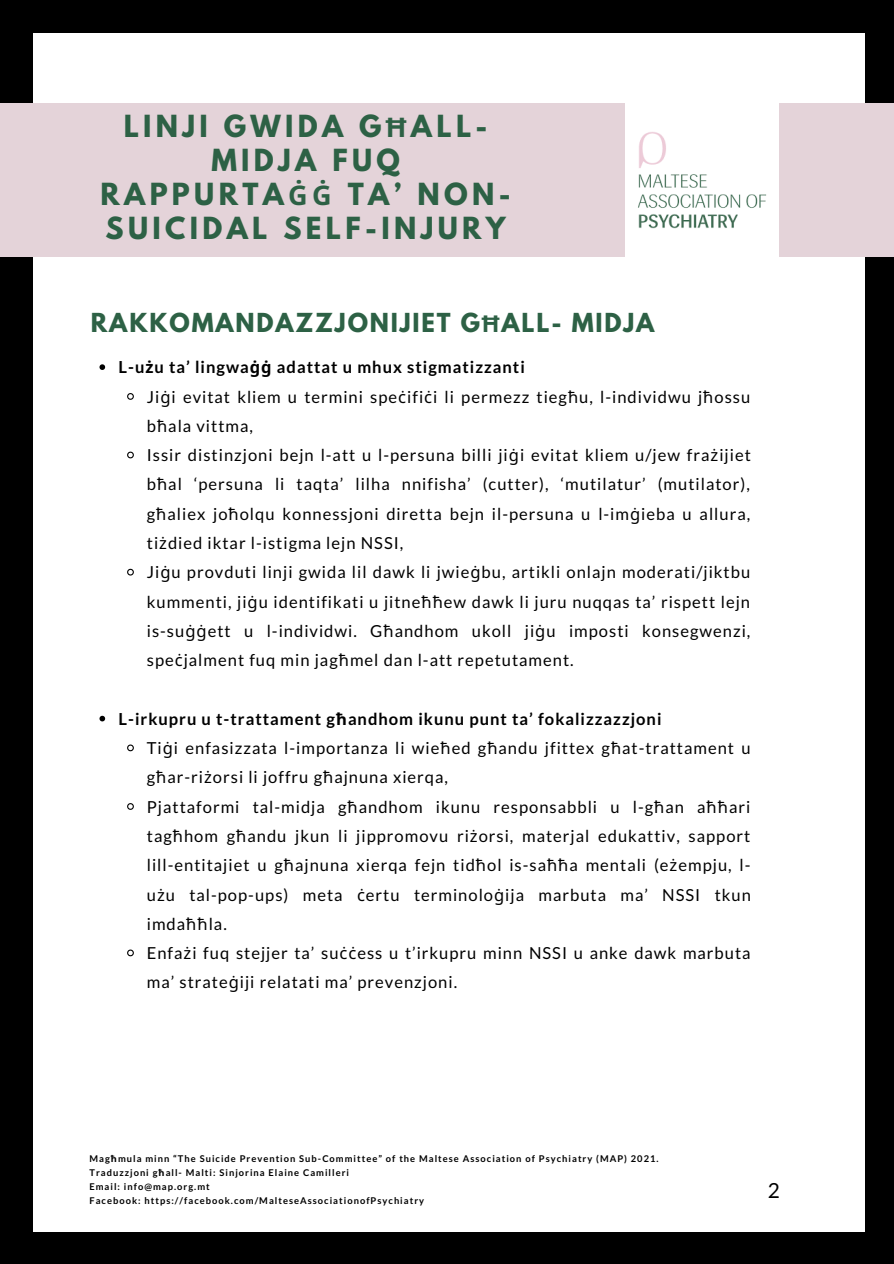
<style>
.page{position:relative;width:894px;height:1264px;background:#fff}
.page>*{position:absolute;margin:0;border:0;box-sizing:border-box;transform-origin:0 0}
.t1{font:700 27px/33.8px "League Spartan";letter-spacing:.16em;color:#2d6145;text-align:center}
.t2{font:700 23.25px "League Spartan";letter-spacing:.08em;color:#2d6145}
.t3{font:20.7px "Lato";color:#000}
.t4{font:16.5px/29.2px "Lato";letter-spacing:.06em;color:#000}
.t5{font:700 16.5px "Lato";letter-spacing:.06em;color:#000}
.t6{font:700 9.3px "Lato";letter-spacing:.11em;color:#000}
.s1{font-family:"Noto Sans"}
</style>
<div class="page">
<div style="left:0;top:0;width:893px;height:1263px;background:#000"></div>
<div style="left:34px;top:33px;width:830px;height:1198px;background:#fff"></div>
<div style="left:0;top:104px;width:893px;height:153px;background:#e4d3d9"></div>
<svg style="left:99px;top:364px;width:6px;height:6px"></svg>
<svg style="left:127px;top:393px;width:7px;height:7px"></svg>
<svg style="left:127px;top:451px;width:7px;height:8px"></svg>
<svg style="left:127px;top:568px;width:7px;height:8px"></svg>
<svg style="left:99px;top:715px;width:6px;height:6px"></svg>
<svg style="left:127px;top:744px;width:7px;height:8px"></svg>
<svg style="left:127px;top:803px;width:7px;height:7px"></svg>
<svg style="left:127px;top:949px;width:7px;height:8px"></svg>
<img style="left:625px;top:104px;width:153px;height:153px">
<p class="t1" style="left:100px;top:113px;width:411px">LINJI GWIDA G<span class="s1">Ħ</span>ALL-<br>MIDJA FUQ<br>RAPPURTA<span class="s1">ĠĠ</span> TA’ NON-<br>SUICIDAL SELF-INJURY</p>
<p class="t2" style="left:91px;top:311px;width:565px">RAKKOMANDAZZJONIJIET G<span class="s1">Ħ</span>ALL- MIDJA</p>
<p class="t5" style="left:119px;top:357px;width:407px">L-u<span class="s1">ż</span>u ta’ lingwa<span class="s1">ġġ</span> adattat u mhux stigmatizzanti</p>
<p class="t4" style="left:147px;top:381px;width:604px">Ji<span class="s1">ġ</span>i evitat kliem u termini spe<span class="s1">ċ</span>ifi<span class="s1">ċ</span>i li permezz tieg<span class="s1">ħ</span>u, l-individwu j<span class="s1">ħ</span>ossu b<span class="s1">ħ</span>ala vittma,</p>
<p class="t4" style="left:147px;top:440px;width:605px;text-align:justify">Issir distinzjoni bejn l-att u l-persuna billi ji<span class="s1">ġ</span>i evitat kliem u/jew fra<span class="s1">ż</span>ijiet b<span class="s1">ħ</span>al ‘persuna li taqta’ lilha nnifisha’ (cutter), ‘mutilatur’ (mutilator), g<span class="s1">ħ</span>aliex jo<span class="s1">ħ</span>olqu konnessjoni diretta bejn il-persuna u l-im<span class="s1">ġ</span>ieba u allura, ti<span class="s1">ż</span>died iktar l-istigma lejn NSSI,</p>
<p class="t4" style="left:147px;top:557px;width:605px;text-align:justify">Ji<span class="s1">ġ</span>u provduti linji gwida lil dawk li jwie<span class="s1">ġ</span>bu, artikli onlajn moderati/jiktbu kummenti, ji<span class="s1">ġ</span>u identifikati u jitne<span class="s1">ħħ</span>ew dawk li juru nuqqas ta’ rispett lejn is-su<span class="s1">ġġ</span>ett u l-individwi. G<span class="s1">ħ</span>andhom ukoll ji<span class="s1">ġ</span>u imposti konsegwenzi, spe<span class="s1">ċ</span>jalment fuq min jag<span class="s1">ħ</span>mel dan l-att repetutament.</p>
<p class="t5" style="left:119px;top:708px;width:544px">L-irkupru u t-trattament g<span class="s1">ħ</span>andhom ikunu punt ta’ fokalizzazzjoni</p>
<p class="t4" style="left:147px;top:733px;width:605px">Ti<span class="s1">ġ</span>i enfasizzata l-importanza li wie<span class="s1">ħ</span>ed g<span class="s1">ħ</span>andu jfittex g<span class="s1">ħ</span>at-trattament u g<span class="s1">ħ</span>ar-ri<span class="s1">ż</span>orsi li joffru g<span class="s1">ħ</span>ajnuna xierqa,</p>
<p class="t4" style="left:147px;top:791px;width:605px;text-align:justify">Pjattaformi tal-midja g<span class="s1">ħ</span>andhom ikunu responsabbli u l-g<span class="s1">ħ</span>an a<span class="s1">ħħ</span>ari tag<span class="s1">ħ</span>hom g<span class="s1">ħ</span>andu jkun li jippromovu ri<span class="s1">ż</span>orsi, materjal edukattiv, sapport lill-entitajiet u g<span class="s1">ħ</span>ajnuna xierqa fejn tid<span class="s1">ħ</span>ol is-sa<span class="s1">ħħ</span>a mentali (e<span class="s1">ż</span>empju, l&shy;u<span class="s1">ż</span>u tal-pop-ups) meta <span class="s1">ċ</span>ertu terminolo<span class="s1">ġ</span>ija marbuta ma’ NSSI tkun imda<span class="s1">ħħ</span>la.</p>
<p class="t4" style="left:147px;top:938px;width:605px">Enfa<span class="s1">ż</span>i fuq stejjer ta’ su<span class="s1">ċċ</span>ess u t’irkupru minn NSSI u anke dawk marbuta ma’ strate<span class="s1">ġ</span>iji relatati ma’ prevenzjoni.</p>
<p class="t6" style="left:89px;top:1152px;width:570px">Mag<span class="s1">ħ</span>mula minn “The Suicide Prevention Sub-Committee” of the Maltese Association of Psychiatry (MAP) 2021.</p>
<p class="t6" style="left:89px;top:1166px;width:261px">Traduzzjoni g<span class="s1">ħ</span>all- Malti: Sinjorina Elaine Camilleri</p>
<p class="t6" style="left:89px;top:1180px;width:122px">Email: info@map.org.mt</p>
<p class="t6" style="left:89px;top:1194px;width:336px">Facebook: https://facebook.com/MalteseAssociationofPsychiatry</p>
<p class="t3" style="left:767px;top:1177px;width:14px">2</p>
</div>
